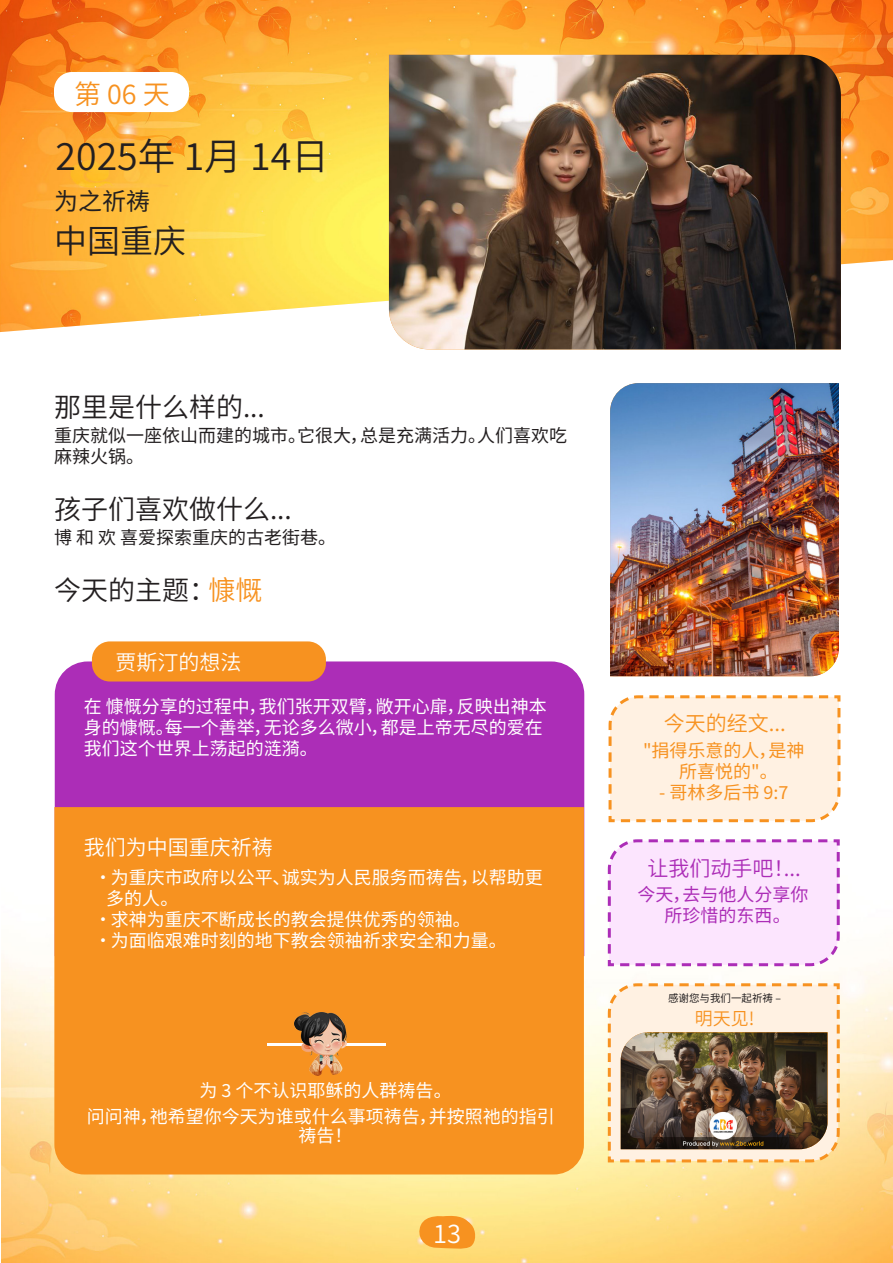
<style>
.page{position:relative;width:893px;height:1263px;background:#fff}
.page>*{position:absolute;margin:0;border:0;box-sizing:border-box;transform-origin:0 0}
.Date{font:37.5px "Source Han Sans CN";color:#231f20}
.City_Name{font:33px "Source Han Sans CN";color:#231f20}
.Header_3{font:27px "Source Han Sans CN";color:#231f20}
.Header_3-2{font:27px "Source Han Sans CN";color:#f79220}
.t1{font:25.5px "Source Han Sans CN";color:#fff}
.Praying_for{font:24px "Source Han Sans CN";color:#231f20}
.Justin_s_thoughts{font:21px "Source Han Sans CN";color:#fff}
.Today_s_Verse{font:21px "Source Han Sans CN";color:#ac2db7}
.Today_s_Verse-2{font:21px "Source Han Sans CN";color:#f79220}
.t2{font:18px/21px "Source Han Sans CN";color:#fff}
.t3{font:18px/21px "Source Han Sans CN";color:#231f20}
.Bible_Verse_2{font:18px/21px "Source Han Sans CN";color:#f79220;text-align:center}
.Bible_Verse_2-2{font:18px/21px "Source Han Sans CN";color:#ac2db7;text-align:center}
.Today_s_Verse-3{font:18px "Source Han Sans CN";color:#f79220}
.Bible_Verse_2-3{font:10.5px "Source Han Sans CN";color:#231f20}
.s1{color:#f79220}
</style>
<div class="page">
<img style="left:2px;top:739px;width:891px;height:524px">
<svg style="left:416px;top:1214px;width:60px;height:36px;background:#f8a83d"></svg>
<img style="left:0;top:0;width:893px;height:332px">
<div style="left:55px;top:661px;width:529px;height:146px;background:#ac2db7"></div>
<img style="left:389px;top:55px;width:452px;height:294px">
<div style="left:54px;top:72px;width:135px;height:40px;background:#fff;border-radius:18px"></div>
<div style="left:92px;top:641px;width:234px;height:40px;background:#f79220;border-radius:18px"></div>
<div style="left:54px;top:807px;width:530px;height:367px;background:#f79220"></div>
<hr style="left:267px;top:1043px;width:118px;height:2px;background:#fff">
<img style="left:294px;top:1012px;width:53px;height:64px">
<img style="left:610px;top:383px;width:229px;height:293px">
<svg style="left:607px;top:695px;width:235px;height:129px;background:#feeddb"></svg>
<svg style="left:606px;top:838px;width:235px;height:130px;background:#f8dffa"></svg>
<svg style="left:606px;top:982px;width:235px;height:182px;background:#fde8ce"></svg>
<img style="left:621px;top:1032px;width:206px;height:117px">
<p class="Header_3-2" style="left:74px;top:79px;width:97px">第 06 天</p>
<p class="Date" style="left:56px;top:135px;width:275px">2025年 1月 14日</p>
<p class="Praying_for" style="left:54px;top:187px;width:97px">为之祈祷</p>
<p class="City_Name" style="left:54px;top:223px;width:133px">中国重庆</p>
<p class="Header_3" style="left:54px;top:391px;width:212px">那里是什么样的...</p>
<p class="t3" style="left:54px;top:425px;width:514px">重庆就似一座依山而建的城市。它很大，总是充满活力。人们喜欢吃麻辣火锅。</p>
<p class="Header_3" style="left:54px;top:493px;width:239px">孩子们喜欢做什么...</p>
<p class="t3" style="left:54px;top:527px;width:284px">博 和 欢 喜爱探索重庆的古老街巷。</p>
<p class="Header_3" style="left:54px;top:574px;width:210px">今天的主题：<span class="s1">慷慨</span></p>
<p class="Justin_s_thoughts" style="left:116px;top:650px;width:127px">贾斯汀的想法</p>
<p class="t2" style="left:84px;top:697px;width:465px">在 慷慨分享的过程中，我们张开双臂，敞开心扉，反映出神本身的慷慨。每一个善举，无论多么微小，都是上帝无尽的爱在我们这个世界上荡起的涟漪。</p>
<p class="Justin_s_thoughts" style="left:84px;top:835px;width:191px">我们为中国重庆祈祷</p>
<p class="t2" style="left:106px;top:868px;width:438px;text-indent:-12px">•为重庆市政府以公平、诚实为人民服务而祷告，以帮助更多的人。</p>
<p class="t2" style="left:94px;top:910px;width:378px">•求神为重庆不断成长的教会提供优秀的领袖。</p>
<p class="t2" style="left:94px;top:931px;width:414px">•为面临艰难时刻的地下教会领袖祈求安全和力量。</p>
<p class="t2" style="left:87px;top:1078px;width:470px;line-height:25.5px;text-align:center">为 3 个不认识耶稣的人群祷告。<br>问问神，祂希望你今天为谁或什么事项祷告，并按照祂的指引</p>
<p class="t2" style="left:298px;top:1125px;width:55px">祷告！</p>
<h3 class="t1" style="left:433px;top:1219px;width:29px">13</h3>
<p class="Today_s_Verse-2" style="left:664px;top:711px;width:124px">今天的经文...</p>
<p class="Bible_Verse_2" style="left:643px;top:740px;width:163px">"捐得乐意的人，是神所喜悦的"。</p>
<p class="Bible_Verse_2" style="left:659px;top:782px;width:131px">- 哥林多后书 9:7</p>
<p class="Today_s_Verse" style="left:647px;top:856px;width:155px">让我们动手吧！...</p>
<p class="Bible_Verse_2-2" style="left:637px;top:884px;width:172px">今天，去与他人分享你所珍惜的东西。</p>
<p class="Bible_Verse_2-3" style="left:668px;top:992px;width:114px">感谢您与我们一起祈祷 –</p>
<p class="Today_s_Verse-3" style="left:695px;top:1008px;width:61px">明天见!</p>
</div>
